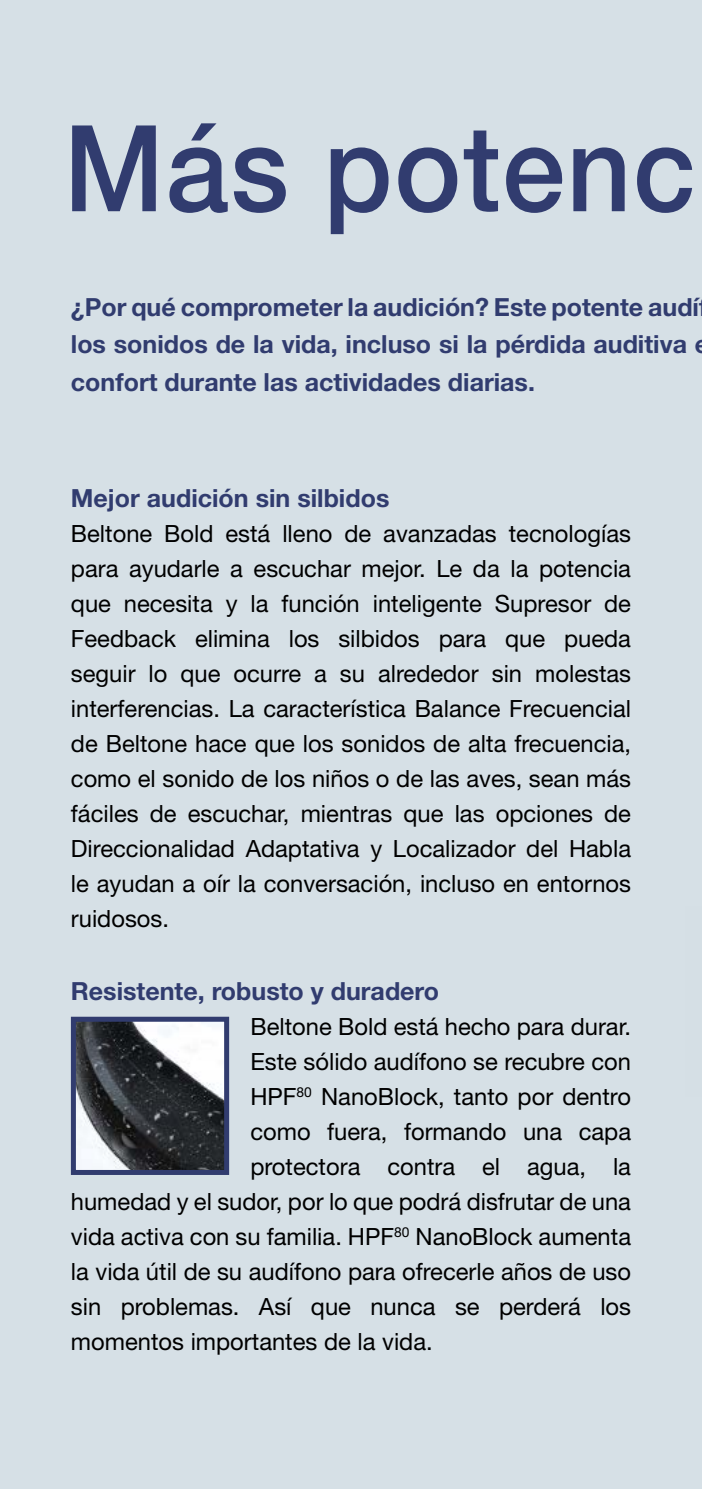
<style>
.page{position:relative;width:702px;height:1489px;background:#fff}
.page>*{position:absolute;margin:0;border:0;box-sizing:border-box;transform-origin:0 0}
.t1{font:500 120px "Helvetica Neue LT Pro";letter-spacing:.015em;color:#313c6f;scale:.94 1}
.t2{font:700 25px/37.5px "Helvetica Neue LT Pro";color:#313c6f}
.t3{font:23.75px/35px "Helvetica Neue LT Pro";color:#000;text-align:justify}
</style>
<div class="page">
<div style="left:0;top:0;width:702px;height:1488px;background:#d6e0e6"></div>
<img style="left:77px;top:1022px;width:146px;height:146px">
<div style="left:71px;top:1016px;width:158px;height:158px;border:5px solid #313c6f"></div>
<div style="left:685px;top:1096px;width:17px;height:111px;background:#d6e0e6"></div>
<div style="left:685px;top:906px;width:17px;height:190px;background:#d5dfe5"></div>
<h1 class="t1" style="left:64px;top:96px;width:674px">Más potenc</h1>
<p class="t2" style="left:71px;top:287px;width:629px">¿Por qué comprometer la audición? Este potente audí los sonidos de la vida, incluso si la pérdida auditiva confort durante las actividades diarias.</p>
<p class="t2" style="left:71px;top:478px;width:320px">Mejor audición sin silbidos</p>
<p class="t3" style="left:71px;top:515px;width:561px">Beltone Bold está lleno de avanzadas tecnologías para ayudarle a escuchar mejor. Le da la potencia que necesita y la función inteligente Supresor de Feedback elimina los silbidos para que pueda seguir lo que ocurre a su alrededor sin molestas interferencias. La característica Balance Frecuencial de Beltone hace que los sonidos de alta frecuencia, como el sonido de los niños o de las aves, sean más fáciles de escuchar, mientras que las opciones de Direccionalidad Adaptativa y Localizador del Habla le ayudan a oír la conversación, incluso en entornos ruidosos.</p>
<p class="t2" style="left:71px;top:971px;width:370px">Resistente, robusto y duradero</p>
<p class="t3" style="left:250px;top:1008px;width:382px">Beltone Bold está hecho para durar.</p>
<p class="t3" style="left:250px;top:1043px;width:382px">Este sólido audífono se recubre con</p>
<p class="t3" style="left:250px;top:1078px;width:382px">HPF<sup>80</sup> NanoBlock, tanto por dentro</p>
<p class="t3" style="left:250px;top:1113px;width:382px">como fuera, formando una capa</p>
<p class="t3" style="left:250px;top:1148px;width:382px">protectora contra el agua, la</p>
<p class="t3" style="left:71px;top:1183px;width:561px">humedad y el sudor, por lo que podrá disfrutar de una</p>
<p class="t3" style="left:71px;top:1218px;width:561px">vida activa con su familia. HPF<sup>80</sup> NanoBlock aumenta</p>
<p class="t3" style="left:71px;top:1253px;width:561px">la vida útil de su audífono para ofrecerle años de uso</p>
<p class="t3" style="left:71px;top:1288px;width:561px">sin problemas. Así que nunca se perderá los</p>
<p class="t3" style="left:71px;top:1323px;width:363px">momentos importantes de la vida.</p>
</div>
